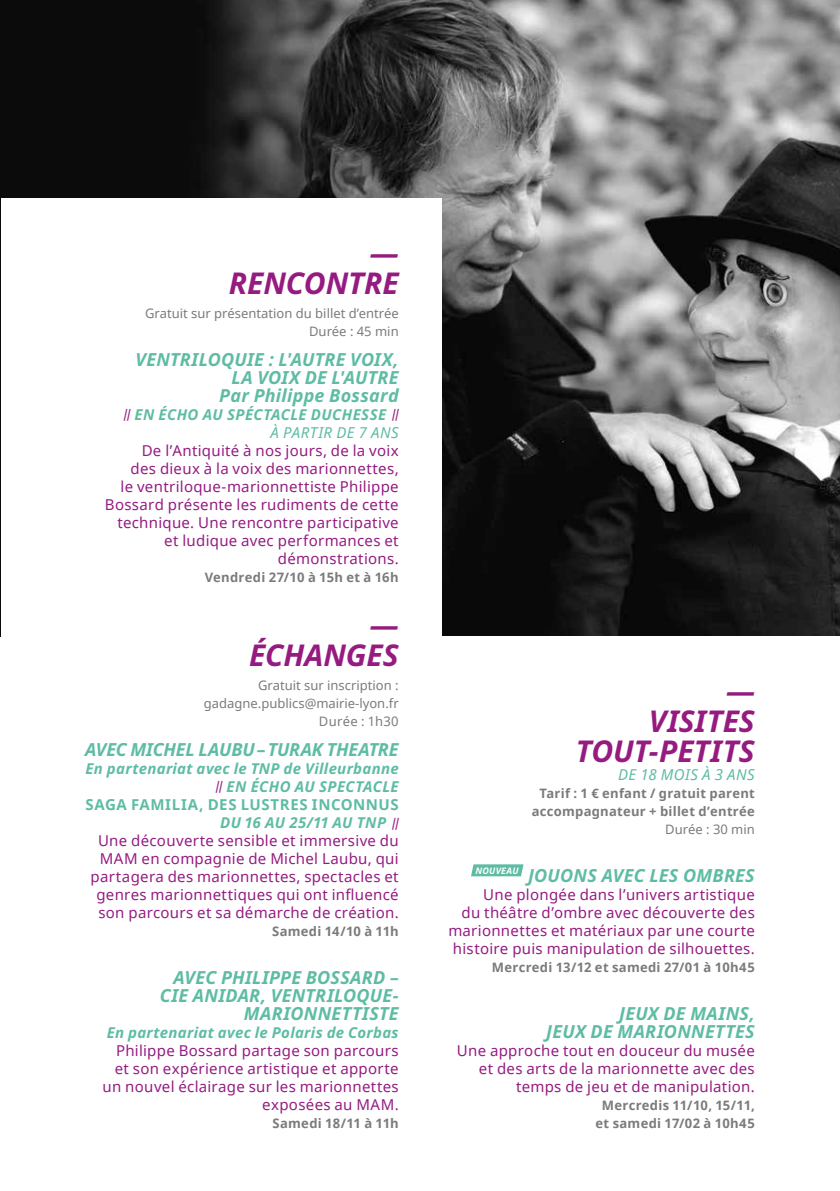
<style>
.page{position:relative;width:840px;height:1191px;background:#fff}
.page>*{position:absolute;margin:0;border:0;box-sizing:border-box;transform-origin:0 0}
.t1{font:italic 700 30px/30px "Noto Sans";color:#951b81;text-align:right}
.t2{font:italic 700 18px/18px "Noto Sans";letter-spacing:.01em;color:#5ebca4;text-align:right}
.t3{font:italic 700 18px "Noto Sans";letter-spacing:-.01em;color:#5ebca4}
.t4{font:15px/18px "Noto Sans";letter-spacing:.02em;color:#951b81;text-align:right}
.t5{font:italic 700 15px/18px "Noto Sans";letter-spacing:.02em;color:#5ebca4;text-align:right}
.t6{font:italic 15px "Noto Sans";letter-spacing:.025em;color:#5ebca4}
.t7{font:700 13px/18px "Noto Sans";letter-spacing:.02em;color:#7c7b7b;text-align:center}
.t8{font:13px/18px "Noto Sans";color:#7c7b7b;text-align:right}
.t9{font:italic 700 9px "Noto Sans";letter-spacing:.025em;color:#fff}
.s1{font-weight:400;font-size:11.8px;color:#951b81}
.s2{font-weight:400}
.s3{font-weight:700;font-style:italic;color:#5ebca4}
.s4{font-style:italic;font-size:11.8px}
.s5{font-weight:700;color:#5ebca4}
</style>
<div class="page">
<img style="left:0;top:0;width:839px;height:636px">
<div style="left:1px;top:198px;width:440px;height:993px;background:#fff"></div>
<svg style="left:471px;top:864px;width:52px;height:12px"></svg>
<h1 class="t1" style="left:229px;top:239px;width:171px">—<br>RENCONTRE</h1>
<p class="t8" style="left:145px;top:304px;width:255px">Gratuit sur présentation du billet d’entrée<br>Durée : 45 min</p>
<p class="t2" style="left:135px;top:351px;width:265px">VENTRILOQUIE : L'AUTRE VOIX,<br>LA VOIX DE L'AUTRE<br>Par Philippe Bossard</p>
<p class="t5" style="left:122px;top:406px;width:281px"><span class="s1">‖</span> EN ÉCHO AU SPÉCTACLE DUCHESSE <span class="s1">‖<br></span><span class="s2">À PARTIR DE 7 ANS</span></p>
<p class="t4" style="left:105px;top:441px;width:295px">De l’Antiquité à nos jours, de la voix<br>des dieux à la voix des marionnettes,<br>le ventriloque-marionnettiste Philippe Bossard présente les rudiments de cette technique. Une rencontre participative et ludique avec performances et démonstrations.</p>
<p class="t7" style="left:205px;top:568px;width:195px">Vendredi 27/10 à 15h et à 16h</p>
<h1 class="t1" style="left:249px;top:611px;width:151px">—<br>ÉCHANGES</h1>
<p class="t8" style="left:204px;top:676px;width:196px">Gratuit sur inscription : gadagne.publics@mairie-lyon.fr<br>Durée : 1h30</p>
<p class="t3" style="left:85px;top:737px;width:315px">AVEC MICHEL LAUBU – TURAK THEATRE</p>
<p class="t4" style="left:85px;top:759px;width:318px"><span class="s3">En partenariat avec le TNP de Villeurbanne </span><span class="s4">‖</span> <span class="s3">EN ÉCHO AU SPECTACLE<br></span><span class="s5">SAGA FAMILIA, DES LUSTRES INCONNUS </span><span class="s3">DU 16 AU 25/11 AU TNP</span> <span class="s4">‖<br></span>Une découverte sensible et immersive du MAM en compagnie de Michel Laubu, qui partagera des marionnettes, spectacles et genres marionnettiques qui ont influencé son parcours et sa démarche de création.</p>
<p class="t7" style="left:272px;top:922px;width:128px">Samedi 14/10 à 11h</p>
<p class="t2" style="left:160px;top:969px;width:240px">AVEC PHILIPPE BOSSARD –<br>CIE ANIDAR, VENTRILOQUE-<br>MARIONNETTISTE</p>
<p class="t5" style="left:107px;top:1024px;width:293px">En partenariat avec le Polaris de Corbas</p>
<p class="t4" style="left:102px;top:1041px;width:297px">Philippe Bossard partage son parcours et son expérience artistique et apporte un nouvel éclairage sur les marionnettes exposées au MAM.</p>
<p class="t7" style="left:272px;top:1114px;width:128px">Samedi 18/11 à 11h</p>
<h1 class="t1" style="left:575px;top:677px;width:180px">—<br>VISITES<br>TOUT-PETITS</h1>
<p class="t6" style="left:618px;top:764px;width:138px">DE 18 MOIS À 3 ANS</p>
<p class="t7" style="left:531px;top:784px;width:224px">Tarif : 1 € enfant / gratuit parent accompagnateur + billet d’entrée</p>
<p class="t8" style="left:665px;top:820px;width:91px">Durée : 30 min</p>
<p class="t9" style="left:475px;top:864px;width:45px">NOUVEAU</p>
<p class="t2" style="left:528px;top:867px;width:228px">JOUONS AVEC LES OMBRES</p>
<p class="t4" style="left:448px;top:885px;width:308px">Une plongée dans l’univers artistique<br>du théâtre d’ombre avec découverte des marionnettes et matériaux par une courte histoire puis manipulation de silhouettes.</p>
<p class="t7" style="left:491px;top:958px;width:264px">Mercredi 13/12 et samedi 27/01 à 10h45</p>
<p class="t2" style="left:546px;top:1005px;width:210px">JEUX DE MAINS,<br>JEUX DE MARIONNETTES</p>
<p class="t4" style="left:456px;top:1041px;width:299px">Une approche tout en douceur du musée et des arts de la marionnette avec des temps de jeu et de manipulation.</p>
<p class="t7" style="left:595px;top:1096px;width:161px">Mercredis 11/10, 15/11, et samedi 17/02 à 10h45</p>
</div>
